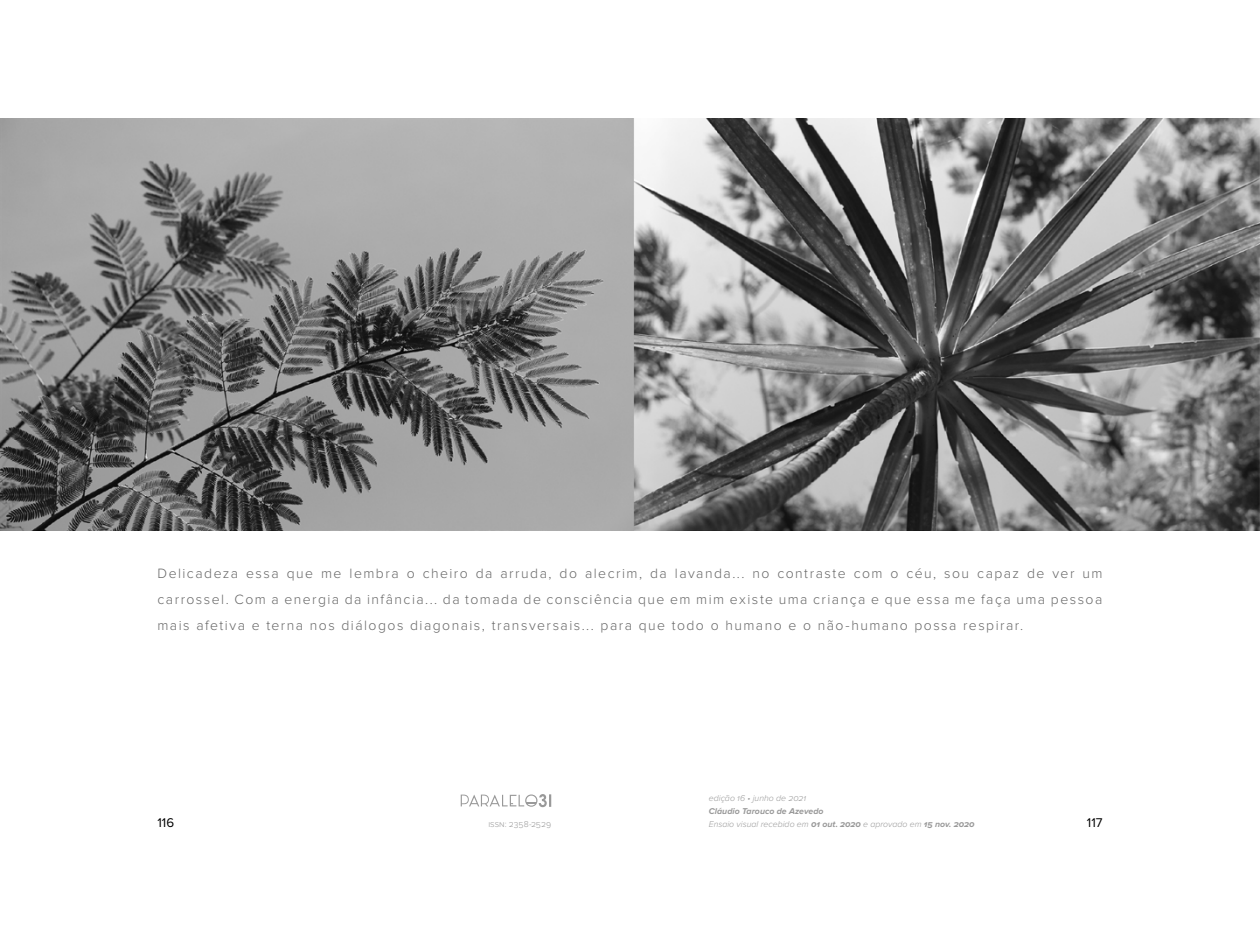
<style>
.page{position:relative;width:1260px;height:945px;background:#fff}
.page>*{position:absolute;margin:0;border:0;box-sizing:border-box;transform-origin:0 0}
.t1{font:300 14px/26.2px "Proxima Nova";letter-spacing:.105em;color:#666;text-align:justify}
.t2{font:13.12px "Proxima Nova";color:#000}
.t3{font:italic 300 8.75px "Proxima Nova";color:#999}
.t4{font:italic 700 8.75px "Proxima Nova";letter-spacing:.005em;color:#999}
.t5{font:300 8.75px "Proxima Nova";letter-spacing:.005em;color:#999}
.s1{font-weight:700}
</style>
<div class="page">
<svg style="left:461px;top:794px;width:90px;height:13px"></svg>
<img style="left:0;top:118px;width:1260px;height:412px">
<p class="t1" style="left:158px;top:560px;width:947px">Delicadeza essa que me lembra o cheiro da arruda, do alecrim, da lavanda... no contraste com o céu, sou capaz de ver um carrossel. Com a energia da infância... da tomada de consciência que em mim existe uma criança e que essa me faça uma pessoa mais afetiva e terna nos diálogos diagonais, transversais... para que todo o humano e o não-humano possa respirar.</p>
<p class="t2" style="left:158px;top:815px;width:18px">116</p>
<p class="t3" style="left:709px;top:794px;width:99px">edição 16 • junho de 2021</p>
<p class="t4" style="left:709px;top:807px;width:116px">Cláudio Tarouco de Azevedo</p>
<p class="t5" style="left:488px;top:820px;width:64px">issn: 2358-2529</p>
<p class="t3" style="left:709px;top:820px;width:267px">Ensaio visual recebido em <span class="s1">01 out. 2020</span> e aprovado em <span class="s1">15 nov. 2020</span></p>
<p class="t2" style="left:1087px;top:815px;width:17px">117</p>
</div>
